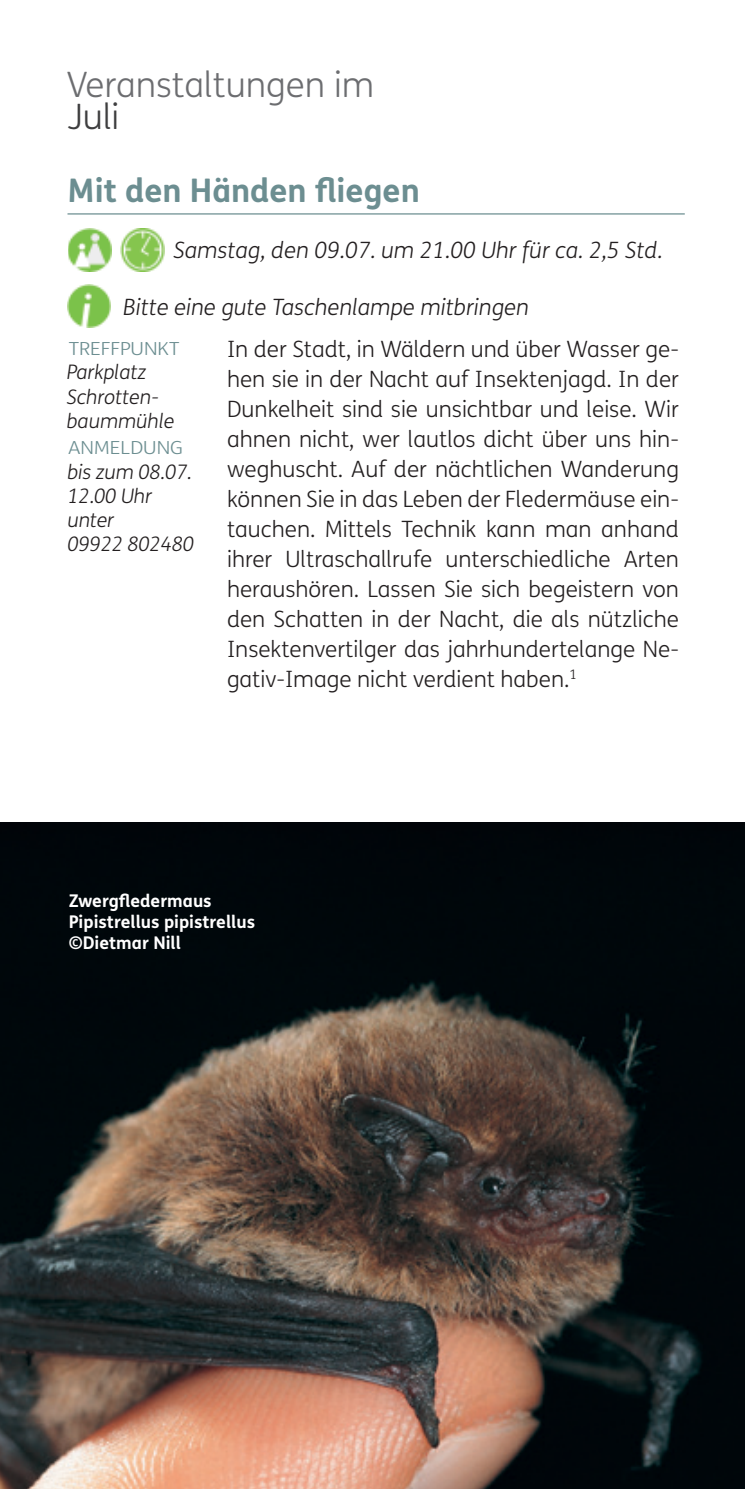
<style>
.page{position:relative;width:745px;height:1489px;background:#fff}
.page>*{position:absolute;margin:0;border:0;box-sizing:border-box;transform-origin:0 0}
.t1{font:300 35px "FS Me";color:#6c6d70}
.t2{font:300 35px "FS Me";color:#3e3e3f}
.t3{font:700 32.5px "FS Me";color:#6c8e91}
.t4{font:300 22.5px/30px "FS Me";color:#231f20;text-align:justify}
.t5{font:italic 300 22.5px "FS Me";color:#231f20}
.t6{font:italic 300 20px/24px "FS Me";letter-spacing:-.01em;color:#231f20}
.t7{font:300 18px "FS Me";color:#6c8e91;scale:1.11 1}
.t8{font:700 17.5px/21px "FS Me";color:#fff}
</style>
<div class="page">
<hr style="left:67px;top:213px;width:617px;height:1px;background:#6c8e91">
<img style="left:121px;top:228px;width:43px;height:44px">
<img style="left:68px;top:228px;width:43px;height:43px">
<img style="left:67px;top:284px;width:44px;height:43px">
<img style="left:0;top:822px;width:744px;height:666px">
<h1 class="t1" style="left:67px;top:61px;width:309px">Veranstaltungen im</h1>
<h1 class="t2" style="left:67px;top:93px;width:53px">Juli</h1>
<h2 class="t3" style="left:67px;top:165px;width:354px">Mit den Händen fliegen</h2>
<p class="t5" style="left:173px;top:235px;width:490px">Samstag, den 09.07. um 21.00 Uhr für ca. 2,5 Std.</p>
<p class="t5" style="left:123px;top:291px;width:407px">Bitte eine gute Taschenlampe mitbringen</p>
<p class="t7" style="left:69px;top:336px;width:101px">TREFFPUNKT</p>
<p class="t6" style="left:67px;top:360px;width:109px">Parkplatz<br>Schrotten&shy;baummühle</p>
<p class="t7" style="left:68px;top:435px;width:105px">ANMELDUNG</p>
<p class="t6" style="left:67px;top:459px;width:128px">bis zum 08.07.<br>12.00 Uhr unter<br>09922 802480</p>
<p class="t4" style="left:227px;top:333px;width:453px">In der Stadt, in Wäldern und über Wasser ge&shy;hen sie in der Nacht auf Insektenjagd. In der Dunkelheit sind sie unsichtbar und leise. Wir ahnen nicht, wer lautlos dicht über uns hin&shy;weghuscht. Auf der nächtlichen Wanderung können Sie in das Leben der Fledermäuse ein&shy;tauchen. Mittels Technik kann man anhand ihrer Ultraschallrufe unterschiedliche Arten heraushören. Lassen Sie sich begeistern von den Schatten in der Nacht, die als nützliche Insektenvertilger das jahrhundertelange Ne&shy;gativ-Image nicht verdient haben.<sup>1</sup></p>
<p class="t8" style="left:69px;top:889px;width:188px">Zwergfledermaus<br>Pipistrellus pipistrellus ©Dietmar Nill</p>
</div>
